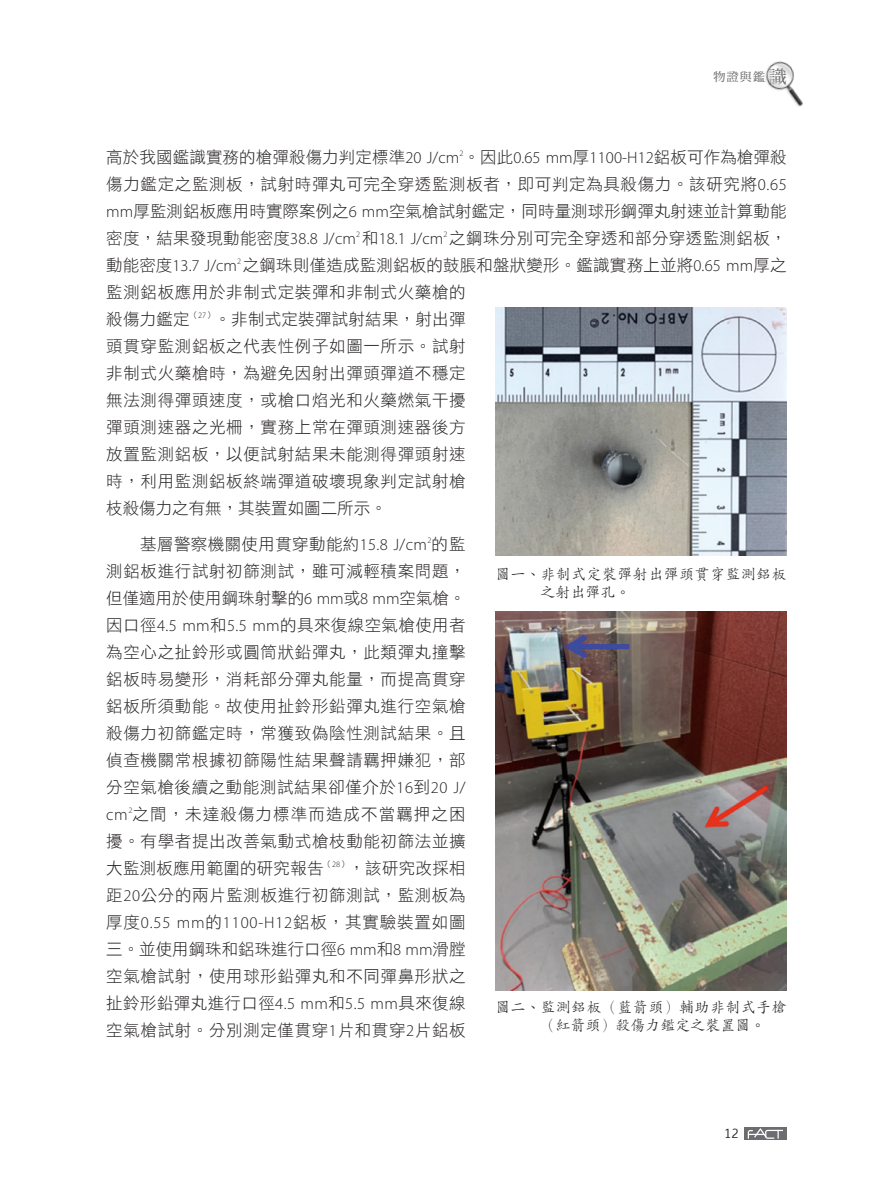
<style>
.page{position:relative;width:893px;height:1191px;background:#fff}
.page>*{position:absolute;margin:0;border:0;box-sizing:border-box;transform-origin:0 0}
.內文{font:16.5px/27px "DF Hei Std W3";letter-spacing:.04em;color:#231f20}
.照片說明{font:300 15px/18px "AR Kai B5";letter-spacing:.03em;color:#231f20}
.t1{font:12px "DF Ming Std W7";color:#6c6d70}
.t2{font:12px "Euphemia UCAS";color:#231f20}
.s1{font-size:18px}
.s2{font-family:"Myriad Pro";font-weight:300}
</style>
<div class="page">
<img style="left:495px;top:308px;width:292px;height:248px">
<img style="left:495px;top:611px;width:292px;height:379px">
<svg style="left:744px;top:1127px;width:43px;height:13px"></svg>
<svg style="left:748px;top:1128px;width:35px;height:10px"></svg>
<img style="left:765px;top:61px;width:38px;height:46px">
<p class="t1" style="left:713px;top:70px;width:75px">物證與鑑<span class="s1">識</span></p>
<p class="內文" style="left:106px;top:143px;width:682px">高於我國鑑識實務的槍彈殺傷力判定標準<span class="s2">20 J/cm</span><sup>2</sup>。因此<span class="s2">0.65 mm</span>厚<span class="s2">1100-H12</span>鋁板可作為槍彈殺傷力鑑定之監測板，試射時彈丸可完全穿透監測板者，即可判定為具殺傷力。該研究將<span class="s2">0.65 mm</span>厚監測鋁板應用時實際案例之<span class="s2">6 mm</span>空氣槍試射鑑定，同時量測球形鋼彈丸射速並計算動能密度，結果發現動能密度<span class="s2">38.8 J/cm</span><sup>2</sup> 和<span class="s2">18.1 J/cm</span><sup>2</sup> 之鋼珠分別可完全穿透和部分穿透監測鋁板，動能密度<span class="s2">13.7 J/cm</span><sup>2</sup> 之鋼珠則僅造成監測鋁板的鼓脹和盤狀變形。鑑識實務上並將<span class="s2">0.65 mm</span>厚之監測鋁板應用於非制式定裝彈和非制式火藥槍的<br>殺傷力鑑定<sup>（</sup><sup>27</sup><sup>）</sup>。非制式定裝彈試射結果，射出彈<br>頭貫穿監測鋁板之代表性例子如圖一所示。試射<br>非制式火藥槍時，為避免因射出彈頭彈道不穩定<br>無法測得彈頭速度，或槍口焰光和火藥燃氣干擾<br>彈頭測速器之光柵，實務上常在彈頭測速器後方<br>放置監測鋁板，以便試射結果未能測得彈頭射速<br>時，利用監測鋁板終端彈道破壞現象判定試射槍<br>枝殺傷力之有無，其裝置如圖二所示。</p>
<p class="內文" style="left:106px;top:530px;width:361px;text-align:justify;text-indent:34px">基層警察機關使用貫穿動能約<span class="s2">15.8 J/cm</span><sup>2</sup>的監測鋁板進行試射初篩測試，雖可減輕積案問題，但僅適用於使用鋼珠射擊的<span class="s2">6 mm</span>或<span class="s2">8 mm</span>空氣槍。因口徑<span class="s2">4.5 mm</span>和<span class="s2">5.5 mm</span>的具來復線空氣槍使用者為空心之扯鈴形或圓筒狀鉛彈丸，此類彈丸撞擊鋁板時易變形，消耗部分彈丸能量，而提高貫穿鋁板所須動能。故使用扯鈴形鉛彈丸進行空氣槍殺傷力初篩鑑定時，常獲致偽陰性測試結果。且偵查機關常根據初篩陽性結果聲請羈押嫌犯，部分空氣槍後續之動能測試結果卻僅介於<span class="s2">16</span>到<span class="s2">20 J/ cm</span><sup>2</sup>之間，未達殺傷力標準而造成不當羈押之困擾。有學者提出改善氣動式槍枝動能初篩法並擴大監測板應用範圍的研究報告<sup>（</sup><sup>28</sup><sup>）</sup>，該研究改採相距<span class="s2">20</span>公分的兩片監測板進行初篩測試，監測板為厚度<span class="s2">0.55 mm</span>的<span class="s2">1100-H12</span>鋁板，其實驗裝置如圖三。並使用鋼珠和鋁珠進行口徑<span class="s2">6 mm</span>和<span class="s2">8 mm</span>滑膛空氣槍試射，使用球形鉛彈丸和不同彈鼻形狀之扯鈴形鉛彈丸進行口徑<span class="s2">4.5 mm</span>和<span class="s2">5.5 mm</span>具來復線空氣槍試射。分別測定僅貫穿<span class="s2">1</span>片和貫穿<span class="s2">2</span>片鋁板</p>
<p class="照片說明" style="left:540px;top:565px;width:248px;text-indent:-45px">圖一、非制式定裝彈射出彈頭貫穿監測鋁板之射出彈孔。</p>
<p class="照片說明" style="left:540px;top:998px;width:248px;text-indent:-45px">圖二、監測鋁板（藍箭頭）輔助非制式手槍（紅箭頭）殺傷力鑑定之裝置圖。</p>
<p class="t2" style="left:724px;top:1125px;width:15px">12</p>
</div>
